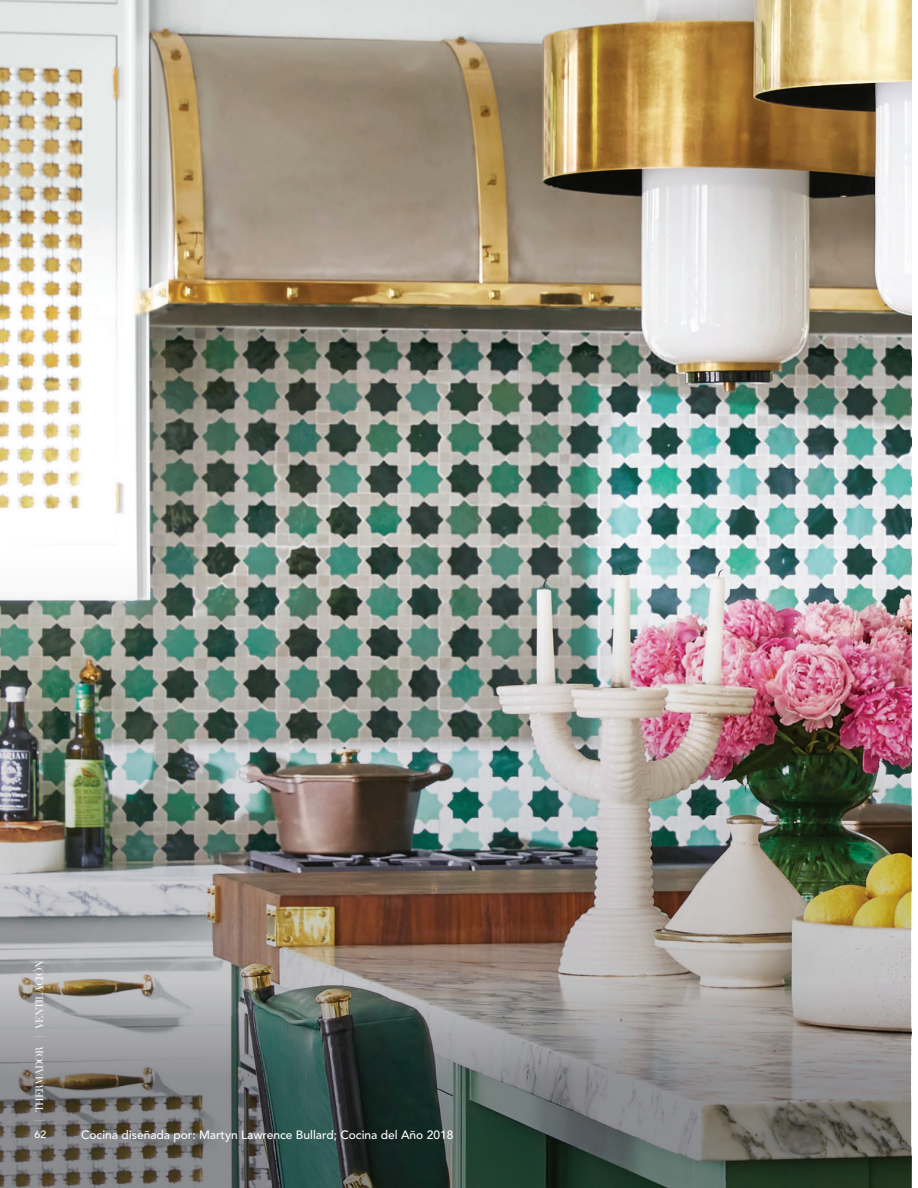
<style>
.page{position:relative;width:918px;height:1188px;background:#fff}
.page>*{position:absolute;margin:0;border:0;box-sizing:border-box;transform-origin:0 0}
.ELA_feature_image_ca{font:500 12px "Avenir LT Std";color:#fff}
.ELA_page_folio_verti{font:10.5px "Didot";letter-spacing:-.075em;color:#fff}
.ELA_page_folio_horiz{font:500 10.5px "Avenir LT Std";color:#fff}
</style>
<div class="page">
<img style="left:0;top:0;width:911px;height:350px">
<img style="left:0;top:350px;width:911px;height:838px">
<p class="ELA_page_folio_verti" style="left:33px;top:1122px;width:162px;rotate:-90deg">| THERMADOR | VENTILACIÓN</p>
<p class="ELA_page_folio_horiz" style="left:35px;top:1129px;width:13px">62</p>
<p class="ELA_feature_image_ca" style="left:81px;top:1128px;width:374px">Cocina diseñada por: Martyn Lawrence Bullard; Cocina del Año 2018</p>
</div>
